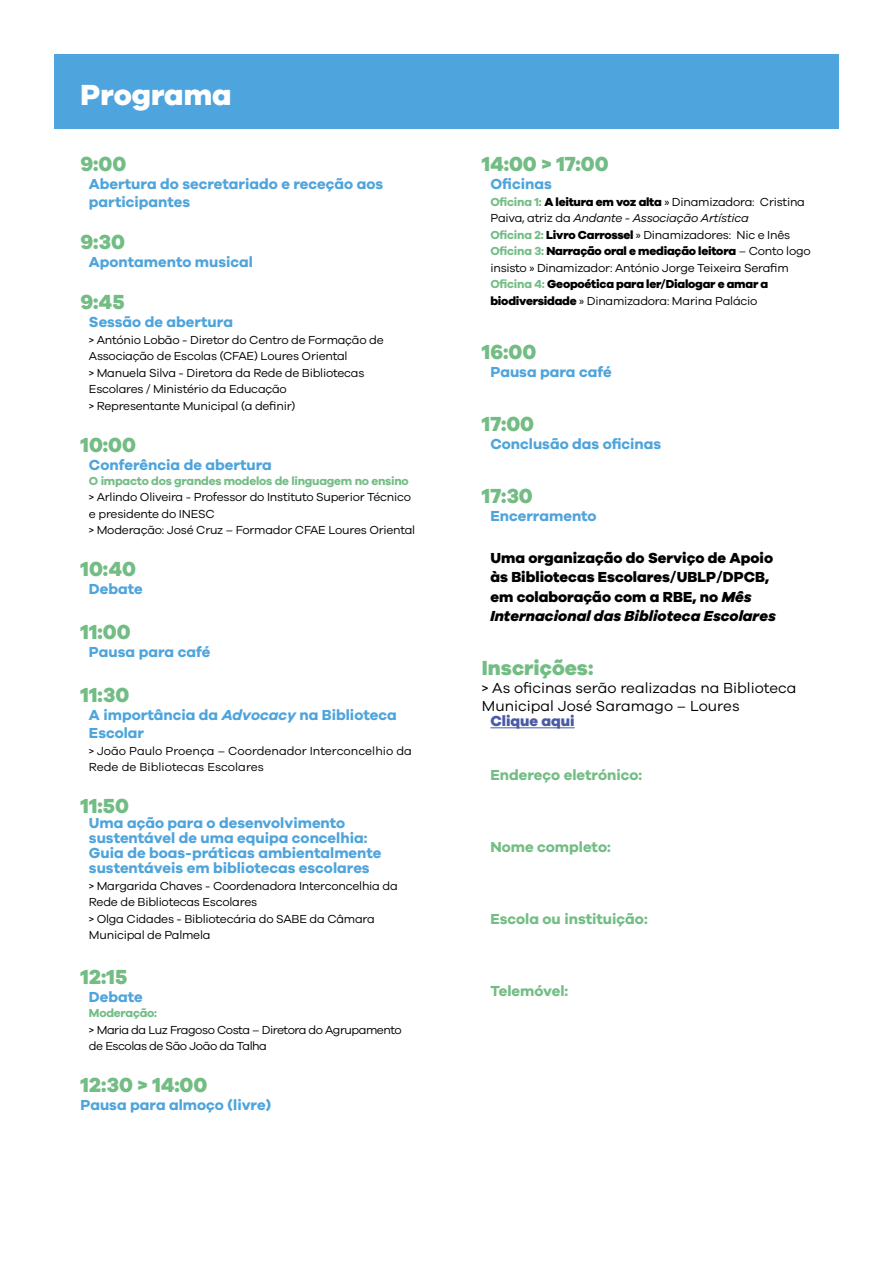
<style>
.page{position:relative;width:893px;height:1263px;background:#fff}
.page>*{position:absolute;margin:0;border:0;box-sizing:border-box;transform-origin:0 0}
.t1{font:800 30px "Galano Grotesque";color:#fff}
.t2{font:800 21px "Galano Grotesque";color:#73bd85}
.t3{font:700 15px/15px "Galano Grotesque";color:#4ea4dc}
.t4{font:800 15px/19.5px "Galano Grotesque";color:#000}
.t5{font:15px/18px "Galano Grotesque";color:#000}
.t6{font:700 15px "Galano Grotesque";color:#73bd85}
.t7{font:800 15px "Galano Grotesque";color:#4a5aa5}
.t8{font:12px/16.5px "Galano Grotesque";letter-spacing:-.02em;color:#000}
.t9{font:12px/16.5px "Galano Grotesque";color:#000}
.t10{font:12px/16.5px "Galano Grotesque";letter-spacing:-.04em;color:#000}
.t11{font:700 12px "Galano Grotesque";letter-spacing:-.02em;color:#73bd85}
.s1{font-style:italic}
.s2{font-weight:700;color:#73bd85}
.s3{font-weight:800}
</style>
<div class="page">
<div style="left:54px;top:54px;width:785px;height:74px;background:#4ea4dc"></div>
<hr style="left:490px;top:727px;width:85px;height:1px;background:#4a5aa5">
<h1 class="t1" style="left:80px;top:76px;width:153px">Programa</h1>
<h2 class="t2" style="left:80px;top:151px;width:47px">9:00</h2>
<p class="t3" style="left:89px;top:175px;width:296px;line-height:18px">Abertura do secretariado e receção aos participantes</p>
<h2 class="t2" style="left:80px;top:229px;width:46px">9:30</h2>
<p class="t3" style="left:89px;top:254px;width:165px">Apontamento musical</p>
<h2 class="t2" style="left:80px;top:289px;width:46px">9:45</h2>
<p class="t3" style="left:89px;top:314px;width:146px">Sessão de abertura</p>
<p class="t8" style="left:89px;top:331px;width:296px">&gt; António Lobão - Diretor do Centro de Formação de Associação de Escolas (CFAE) Loures Oriental<br>&gt; Manuela Silva - Diretora da Rede de Bibliotecas Escolares / Ministério da Educação<br>&gt; Representante Municipal (a definir)</p>
<h2 class="t2" style="left:80px;top:431px;width:57px">10:00</h2>
<p class="t3" style="left:89px;top:457px;width:184px">Conferência de abertura</p>
<p class="t11" style="left:89px;top:473px;width:321px">O impacto dos grandes modelos de linguagem no ensino</p>
<p class="t8" style="left:89px;top:489px;width:328px">&gt; Arlindo Oliveira - Professor do Instituto Superior Técnico e presidente do INESC<br>&gt; Moderação: José Cruz – Formador CFAE Loures Oriental</p>
<h2 class="t2" style="left:80px;top:556px;width:57px">10:40</h2>
<p class="t3" style="left:89px;top:581px;width:55px">Debate</p>
<h2 class="t2" style="left:80px;top:619px;width:52px">11:00</h2>
<p class="t3" style="left:89px;top:644px;width:123px">Pausa para café</p>
<h2 class="t2" style="left:80px;top:682px;width:50px">11:30</h2>
<p class="t3" style="left:89px;top:706px;width:309px;line-height:18px">A importância da <span class="s1">Advocacy</span> na Biblioteca<br>Escolar</p>
<p class="t9" style="left:89px;top:742px;width:324px">&gt; João Paulo Proença – Coordenador Interconcelhio da<br>Rede de Bibliotecas Escolares</p>
<h2 class="t2" style="left:80px;top:793px;width:50px">11:50</h2>
<p class="t3" style="left:89px;top:815px;width:294px">Uma ação para o desenvolvimento sustentável de uma equipa concelhia:<br>Guia de boas-práticas ambientalmente sustentáveis em bibliotecas escolares</p>
<p class="t8" style="left:89px;top:877px;width:310px">&gt; Margarida Chaves - Coordenadora Interconcelhia da Rede de Bibliotecas Escolares<br>&gt; Olga Cidades - Bibliotecária do SABE da Câmara Municipal de Palmela</p>
<h2 class="t2" style="left:80px;top:964px;width:48px">12:15</h2>
<p class="t3" style="left:89px;top:989px;width:55px">Debate</p>
<p class="t11" style="left:89px;top:1006px;width:70px">Moderação:</p>
<p class="t10" style="left:89px;top:1021px;width:314px">&gt; Maria da Luz Fragoso Costa – Diretora do Agrupamento de Escolas de São João da Talha</p>
<h2 class="t2" style="left:80px;top:1072px;width:128px">12:30 &gt; 14:00</h2>
<p class="t3" style="left:80px;top:1097px;width:192px">Pausa para almoço (livre)</p>
<h2 class="t2" style="left:482px;top:151px;width:128px">14:00 &gt; 17:00</h2>
<p class="t3" style="left:490px;top:176px;width:63px">Oficinas</p>
<p class="t8" style="left:490px;top:193px;width:322px"><span class="s2">Oficina 1:</span> <span class="s3">A leitura em voz alta</span> » Dinamizadora: Cristina Paiva, atriz da <span class="s1">Andante - Associação Artística<br></span><span class="s2">Oficina 2:</span> <span class="s3">Livro Carrossel</span> » Dinamizadores: Nic e Inês <span class="s2">Oficina 3:</span> <span class="s3">Narração oral e mediação leitora</span> – Conto logo insisto » Dinamizador: António Jorge Teixeira Serafim <span class="s2">Oficina 4:</span> <span class="s3">Geopoética para ler/Dialogar e amar a biodiversidade</span> » Dinamizadora: Marina Palácio</p>
<h2 class="t2" style="left:482px;top:338px;width:56px">16:00</h2>
<p class="t3" style="left:490px;top:364px;width:123px">Pausa para café</p>
<h2 class="t2" style="left:482px;top:410px;width:54px">17:00</h2>
<p class="t3" style="left:490px;top:436px;width:172px">Conclusão das oficinas</p>
<h2 class="t2" style="left:482px;top:482px;width:52px">17:30</h2>
<p class="t3" style="left:490px;top:508px;width:108px">Encerramento</p>
<p class="t4" style="left:490px;top:547px;width:287px">Uma organização do Serviço de Apoio às Bibliotecas Escolares/UBLP/DPCB, em colaboração com a RBE, no <span class="s1">Mês Internacional das Biblioteca Escolares</span></p>
<h2 class="t2" style="left:482px;top:655px;width:113px">Inscrições:</h2>
<p class="t5" style="left:482px;top:679px;width:316px">&gt; As oficinas serão realizadas na Biblioteca<br>Municipal José Saramago – Loures</p>
<p class="t7" style="left:490px;top:712px;width:86px">Clique aqui</p>
<p class="t6" style="left:490px;top:766px;width:153px">Endereço eletrónico:</p>
<p class="t6" style="left:490px;top:838px;width:122px">Nome completo:</p>
<p class="t6" style="left:490px;top:910px;width:159px">Escola ou instituição:</p>
<p class="t6" style="left:490px;top:982px;width:79px">Telemóvel:</p>
</div>
